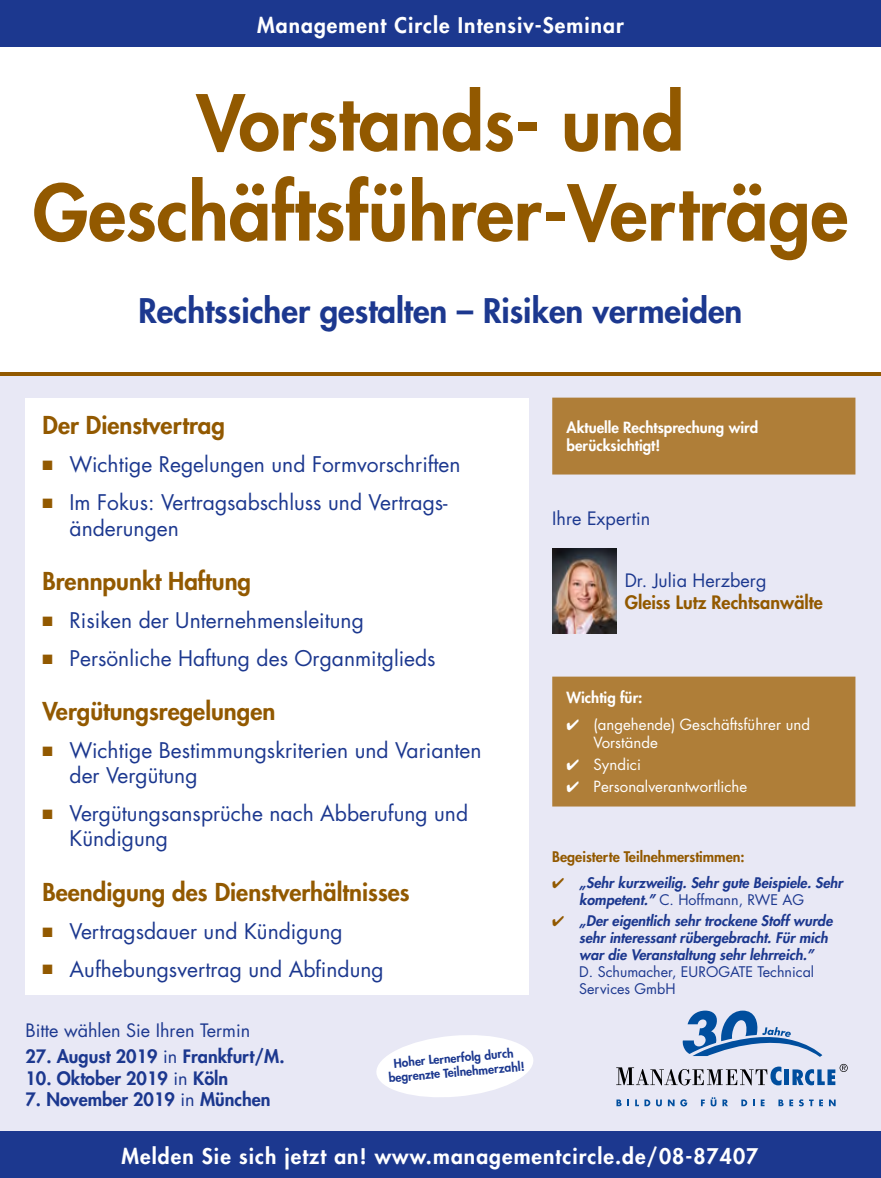
<style>
.page{position:relative;width:881px;height:1178px;background:#fff}
.page>*{position:absolute;margin:0;border:0;box-sizing:border-box;transform-origin:0 0}
.t1{font:800 75px/90px "Futura Std";color:#925900;text-align:center}
.t2{font:800 33px "Futura Std";color:#1c388f}
.t3{font:800 24px "Futura Std";color:#925900}
.t4{font:21px/25.2px "Futura Std";color:#1c388f}
.t5{font:800 21px "Futura Std";letter-spacing:.05em;color:#fff}
.t6{font:800 18px "Futura Std";color:#1c388f}
.t7{font:18px "Futura Std";color:#1c388f}
.t8{font:800 18px "Futura Std";color:#925900}
.t9{font:15px/18px "Futura Std";color:#fff}
.t10{font:800 15px/18px "Futura Std";color:#fff}
.t11{font:italic 800 14.25px/17.1px "Futura Std";color:#1c388f}
.t12{font:14.25px/17.1px "Futura Std";color:#1c388f}
.t13{font:800 14.25px "Futura Std";color:#925900}
.t14{font:800 12px/14.4px "Futura Std";color:#1c388f;text-align:center}
.s1{color:#925900}
.s2{font-weight:400}
.s3{font-weight:400;font-style:normal}
</style>
<div class="page">
<div style="left:0;top:373px;width:880px;height:805px;background:#e8e8f5"></div>
<div style="left:0;top:1132px;width:880px;height:46px;background:#1c388f"></div>
<hr style="left:784px;top:1069px;width:4px;height:16px;background:#004e9e">
<svg style="left:616px;top:1066px;width:165px;height:19px"></svg>
<svg style="left:792px;top:1064px;width:55px;height:21px"></svg>
<svg style="left:616px;top:1099px;width:5px;height:7px"></svg>
<svg style="left:627px;top:1099px;width:2px;height:7px"></svg>
<svg style="left:635px;top:1099px;width:3px;height:7px"></svg>
<svg style="left:644px;top:1099px;width:17px;height:7px"></svg>
<svg style="left:667px;top:1099px;width:7px;height:7px"></svg>
<svg style="left:680px;top:1099px;width:7px;height:7px"></svg>
<svg style="left:700px;top:1099px;width:4px;height:7px"></svg>
<svg style="left:710px;top:1097px;width:6px;height:9px"></svg>
<svg style="left:722px;top:1099px;width:5px;height:7px"></svg>
<svg style="left:741px;top:1099px;width:13px;height:7px"></svg>
<svg style="left:760px;top:1099px;width:4px;height:7px"></svg>
<svg style="left:778px;top:1099px;width:5px;height:7px"></svg>
<svg style="left:789px;top:1099px;width:3px;height:7px"></svg>
<svg style="left:799px;top:1099px;width:23px;height:7px"></svg>
<svg style="left:829px;top:1099px;width:6px;height:7px"></svg>
<svg style="left:682px;top:1010px;width:140px;height:47px"></svg>
<svg style="left:376px;top:1035px;width:157px;height:62px"></svg>
<hr style="left:0;top:372px;width:880px;height:3px;background:#925900">
<div style="left:0;top:0;width:880px;height:47px;background:#1c388f"></div>
<div style="left:552px;top:398px;width:302px;height:76px;background:#af7e38"></div>
<div style="left:552px;top:677px;width:302px;height:129px;background:#af7e38"></div>
<div style="left:552px;top:677px;width:303px;height:129px;border:2px solid #af7e38"></div>
<div style="left:26px;top:398px;width:502px;height:596px;background:#fff"></div>
<img style="left:552px;top:548px;width:64px;height:85px">
<p class="t5" style="left:257px;top:12px;width:368px">Management Circle Intensiv-Seminar</p>
<h1 class="t1" style="left:33px;top:78px;width:816px">Vorstands- und<br>Geschäftsführer-Verträge</h1>
<h2 class="t2" style="left:138px;top:289px;width:605px">Rechtssicher gestalten – Risiken vermeiden</h2>
<p class="t3" style="left:43px;top:410px;width:184px">Der Dienstvertrag</p>
<p class="t4" style="left:43px;top:452px;width:419px"><span class="s1">■</span> Wichtige Regelungen und Formvorschriften</p>
<p class="t4" style="left:70px;top:490px;width:379px;text-indent:-27px"><span class="s1">■</span> Im Fokus: Vertragsabschluss und Vertrags&shy;änderungen</p>
<p class="t3" style="left:43px;top:566px;width:210px">Brennpunkt Haftung</p>
<p class="t4" style="left:43px;top:608px;width:323px"><span class="s1">■</span> Risiken der Unternehmensleitung</p>
<p class="t4" style="left:43px;top:646px;width:394px"><span class="s1">■</span> Persönliche Haftung des Organmitglieds</p>
<p class="t3" style="left:43px;top:696px;width:234px">Vergütungsregelungen</p>
<p class="t4" style="left:70px;top:738px;width:413px;text-indent:-27px"><span class="s1">■</span> Wichtige Bestimmungskriterien und Varianten der Vergütung</p>
<p class="t4" style="left:70px;top:801px;width:400px;text-indent:-27px"><span class="s1">■</span> Vergütungsansprüche nach Abberufung und<br>Kündigung</p>
<p class="t3" style="left:43px;top:877px;width:368px">Beendigung des Dienstverhältnisses</p>
<p class="t4" style="left:43px;top:919px;width:301px"><span class="s1">■</span> Vertragsdauer und Kündigung</p>
<p class="t4" style="left:43px;top:956px;width:342px"><span class="s1">■</span> Aufhebungsvertrag und Abfindung</p>
<p class="t7" style="left:26px;top:1019px;width:226px">Bitte wählen Sie Ihren Termin</p>
<p class="t6" style="left:26px;top:1045px;width:260px">27. August 2019 <span class="s2">in</span> Frankfurt/M.</p>
<p class="t6" style="left:26px;top:1067px;width:204px">10. Oktober 2019 <span class="s2">in</span> Köln</p>
<p class="t6" style="left:26px;top:1088px;width:246px">7. November 2019 <span class="s2">in</span> München</p>
<p class="t14" style="left:387px;top:1056px;width:138px;rotate:-5deg">Hoher Lernerfolg durch begrenzte Teilnehmerzahl!</p>
<p class="t10" style="left:566px;top:419px;width:193px">Aktuelle Rechtsprechung wird berücksichtigt!</p>
<p class="t7" style="left:552px;top:507px;width:99px">Ihre Expertin</p>
<p class="t7" style="left:624px;top:569px;width:143px">Dr. Julia Herzberg</p>
<p class="t8" style="left:624px;top:591px;width:199px">Gleiss Lutz Rechtsanwälte</p>
<p class="t10" style="left:566px;top:689px;width:77px">Wichtig für:</p>
<p class="t9" style="left:593px;top:715px;width:218px;text-indent:-27px">✔ (angehende) Geschäftsführer und<br>Vorstände</p>
<p class="t9" style="left:566px;top:756px;width:76px">✔ Syndici</p>
<p class="t9" style="left:566px;top:778px;width:182px">✔ Personalverantwortliche</p>
<p class="t13" style="left:552px;top:847px;width:194px">Begeisterte Teilnehmerstimmen:</p>
<p class="t11" style="left:579px;top:874px;width:265px;text-indent:-27px"><span class="s1">✔</span> „Sehr kurzweilig. Sehr gute Beispiele. Sehr kompetent.” <span class="s3">C. Hoffmann, RWE AG</span></p>
<p class="t11" style="left:579px;top:912px;width:254px;text-indent:-27px"><span class="s1">✔</span> „Der eigentlich sehr trockene Stoff wurde sehr interessant rübergebracht. Für mich war die Veranstaltung sehr lehrreich.”</p>
<p class="t12" style="left:579px;top:963px;width:236px">D. Schumacher, EUROGATE Technical<br>Services GmbH</p>
<p class="t5" style="left:121px;top:1143px;width:638px">Melden Sie sich jetzt an! www.managementcircle.de/08-87407</p>
</div>
